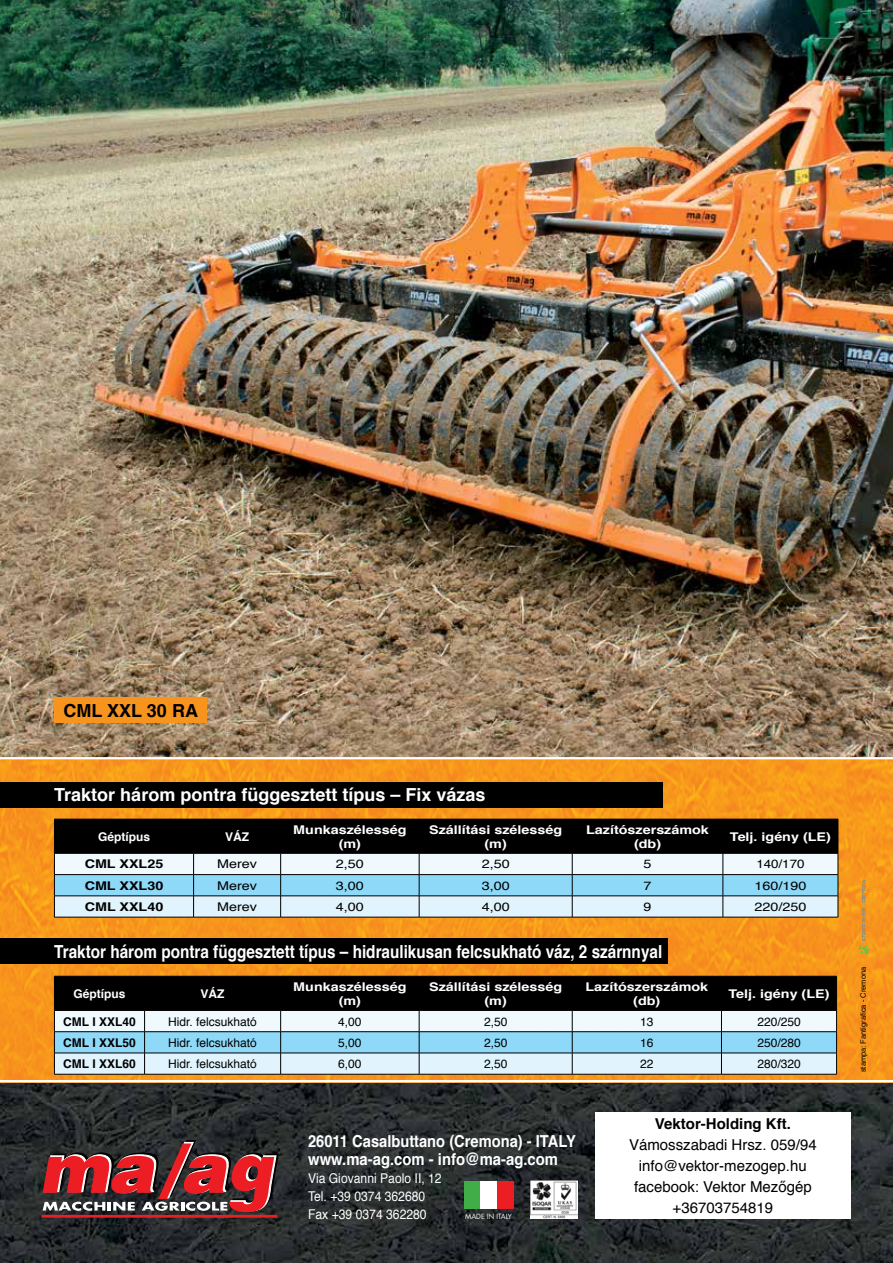
<style>
.page{position:relative;width:893px;height:1263px;background:#fff}
.page>*{position:absolute;margin:0;border:0;box-sizing:border-box;transform-origin:0 0}
.t1{font:700 18px "Helvetica";color:#fff;scale:.85 1}
.t2{font:700 18px "Helvetica";color:#fff}
.t3{font:700 18px "Helvetica";color:#000}
.t4{font:700 16.5px/18px "Helvetica";color:#fff;scale:.89 1}
.t5{font:15px/21px "Helvetica";color:#000;text-align:center}
.t6{font:700 15px "Helvetica";color:#000}
.t7{font:13.5px/18px "Helvetica";color:#fff;scale:.9 1}
.t8{font:700 12px/14.4px "Helvetica";color:#fff;text-align:center;scale:1.2 1}
.t9{font:12px "Helvetica";color:#000}
.t10{font:12px "Helvetica";color:#000;scale:1.2 1}
.t11{font:700 12px "Helvetica";color:#000}
.t12{font:700 12px "Helvetica";color:#000;scale:1.2 1}
.t13{font:700 12px "Helvetica";color:#fff}
.t14{font:12px "Helvetica";color:#000;scale:1.11 1}
.t15{font:7.5px "Helvetica";color:#000}
.t16{font:7.05px "Futura";color:#fff}
</style>
<div class="page">
<img style="left:0;top:1082px;width:893px;height:181px">
<img style="left:0;top:759px;width:893px;height:321px">
<div style="left:464px;top:1182px;width:16px;height:27px;background:#41ad49"></div>
<div style="left:480px;top:1182px;width:17px;height:27px;background:#fff"></div>
<div style="left:497px;top:1182px;width:16px;height:27px;background:#ed1d24"></div>
<img style="left:531px;top:1180px;width:46px;height:39px">
<svg style="left:43px;top:1140px;width:236px;height:72px;background:#833c3f"></svg>
<hr style="left:42px;top:1215px;width:235px;height:3px;background:#ed1d24">
<div style="left:595px;top:1112px;width:255px;height:107px;background:#fff"></div>
<svg style="left:54px;top:819px;width:785px;height:98px"></svg>
<hr style="left:54px;top:917px;width:140px;height:1px;background:#000">
<hr style="left:194px;top:917px;width:87px;height:1px;background:#000">
<hr style="left:281px;top:917px;width:138px;height:1px;background:#000">
<hr style="left:419px;top:917px;width:153px;height:1px;background:#000">
<hr style="left:572px;top:917px;width:151px;height:1px;background:#000">
<hr style="left:723px;top:917px;width:115px;height:1px;background:#000">
<svg style="left:54px;top:976px;width:783px;height:98px"></svg>
<hr style="left:54px;top:1074px;width:91px;height:1px;background:#000">
<hr style="left:145px;top:1074px;width:136px;height:1px;background:#000">
<hr style="left:281px;top:1074px;width:138px;height:1px;background:#000">
<hr style="left:419px;top:1074px;width:153px;height:1px;background:#000">
<hr style="left:572px;top:1074px;width:149px;height:1px;background:#000">
<hr style="left:721px;top:1074px;width:116px;height:1px;background:#000">
<div style="left:0;top:782px;width:662px;height:26px;background:#000"></div>
<div style="left:0;top:939px;width:668px;height:25px;background:#000"></div>
<img style="left:0;top:0;width:893px;height:757px">
<div style="left:54px;top:697px;width:153px;height:26px;background:#f7941e"></div>
<svg style="left:859px;top:880px;width:9px;height:74px"></svg>
<h1 class="t3" style="left:64px;top:696px;width:136px">CML XXL 30 RA</h1>
<h1 class="t2" style="left:54px;top:780px;width:433px">Traktor három pontra függesztett típus – Fix vázas</h1>
<p class="t13" style="left:98px;top:827px;width:54px">Géptípus</p>
<p class="t13" style="left:225px;top:827px;width:25px">VÁZ</p>
<p class="t8" style="left:293px;top:822px;width:96px">Munkaszélesség (m)</p>
<p class="t8" style="left:429px;top:822px;width:112px">Szállítási szélesség (m)</p>
<p class="t8" style="left:586px;top:822px;width:104px">Lazítószerszámok (db)</p>
<p class="t8" style="left:730px;top:829px;width:86px">Telj. igény (LE)</p>
<p class="t12" style="left:85px;top:854px;width:67px">CML XXL25</p>
<p class="t10" style="left:217px;top:855px;width:35px">Merev</p>
<p class="t10" style="left:336px;top:855px;width:25px">2,50</p>
<p class="t10" style="left:482px;top:855px;width:25px">2,50</p>
<p class="t10" style="left:644px;top:855px;width:8px">5</p>
<p class="t14" style="left:756px;top:855px;width:45px">140/170</p>
<p class="t12" style="left:85px;top:876px;width:67px">CML XXL30</p>
<p class="t10" style="left:217px;top:876px;width:35px">Merev</p>
<p class="t10" style="left:336px;top:876px;width:25px">3,00</p>
<p class="t10" style="left:482px;top:876px;width:25px">3,00</p>
<p class="t10" style="left:644px;top:876px;width:8px">7</p>
<p class="t10" style="left:754px;top:876px;width:45px">160/190</p>
<p class="t12" style="left:85px;top:897px;width:67px">CML XXL40</p>
<p class="t10" style="left:217px;top:897px;width:35px">Merev</p>
<p class="t10" style="left:336px;top:897px;width:25px">4,00</p>
<p class="t10" style="left:482px;top:897px;width:25px">4,00</p>
<p class="t10" style="left:644px;top:897px;width:8px">9</p>
<p class="t10" style="left:754px;top:897px;width:45px">220/250</p>
<h1 class="t1" style="left:54px;top:937px;width:717px">Traktor három pontra függesztett típus – hidraulikusan felcsukható váz, 2 szárnnyal</h1>
<p class="t13" style="left:74px;top:984px;width:54px">Géptípus</p>
<p class="t13" style="left:201px;top:984px;width:25px">VÁZ</p>
<p class="t8" style="left:293px;top:979px;width:96px">Munkaszélesség (m)</p>
<p class="t8" style="left:429px;top:979px;width:112px">Szállítási szélesség (m)</p>
<p class="t8" style="left:585px;top:979px;width:104px">Lazítószerszámok (db)</p>
<p class="t8" style="left:728px;top:986px;width:86px">Telj. igény (LE)</p>
<p class="t11" style="left:63px;top:1012px;width:74px">CML I XXL40</p>
<p class="t9" style="left:168px;top:1012px;width:90px">Hidr. felcsukható</p>
<p class="t9" style="left:338px;top:1012px;width:25px">4,00</p>
<p class="t9" style="left:484px;top:1012px;width:25px">2,50</p>
<p class="t9" style="left:640px;top:1012px;width:15px">13</p>
<p class="t9" style="left:757px;top:1012px;width:45px">220/250</p>
<p class="t11" style="left:63px;top:1033px;width:74px">CML I XXL50</p>
<p class="t9" style="left:168px;top:1033px;width:90px">Hidr. felcsukható</p>
<p class="t9" style="left:338px;top:1033px;width:25px">5,00</p>
<p class="t9" style="left:484px;top:1033px;width:25px">2,50</p>
<p class="t9" style="left:640px;top:1033px;width:15px">16</p>
<p class="t9" style="left:757px;top:1033px;width:45px">250/280</p>
<p class="t11" style="left:63px;top:1054px;width:74px">CML I XXL60</p>
<p class="t9" style="left:168px;top:1055px;width:90px">Hidr. felcsukható</p>
<p class="t9" style="left:338px;top:1055px;width:25px">6,00</p>
<p class="t9" style="left:484px;top:1055px;width:25px">2,50</p>
<p class="t9" style="left:640px;top:1055px;width:15px">22</p>
<p class="t9" style="left:757px;top:1055px;width:45px">280/320</p>
<h2 class="t4" style="left:308px;top:1132px;width:302px">26011 Casalbuttano (Cremona) - ITALY www.ma-ag.com - info@ma-ag.com</h2>
<p class="t7" style="left:308px;top:1169px;width:150px">Via Giovanni Paolo II, 12<br>Tel. +39 0374 362680<br>Fax +39 0374 362280</p>
<p class="t16" style="left:465px;top:1211px;width:48px">MADE IN ITALY</p>
<p class="t6" style="left:655px;top:1112px;width:137px">Vektor-Holding Kft.</p>
<p class="t5" style="left:629px;top:1135px;width:189px">Vámosszabadi Hrsz. 059/94 info@vektor-mezogep.hu facebook: Vektor Mezőgép +36703754819</p>
<p class="t15" style="left:857px;top:1072px;width:107px;rotate:-90deg">stampa: Fantigrafica - Cremona</p>
</div>
